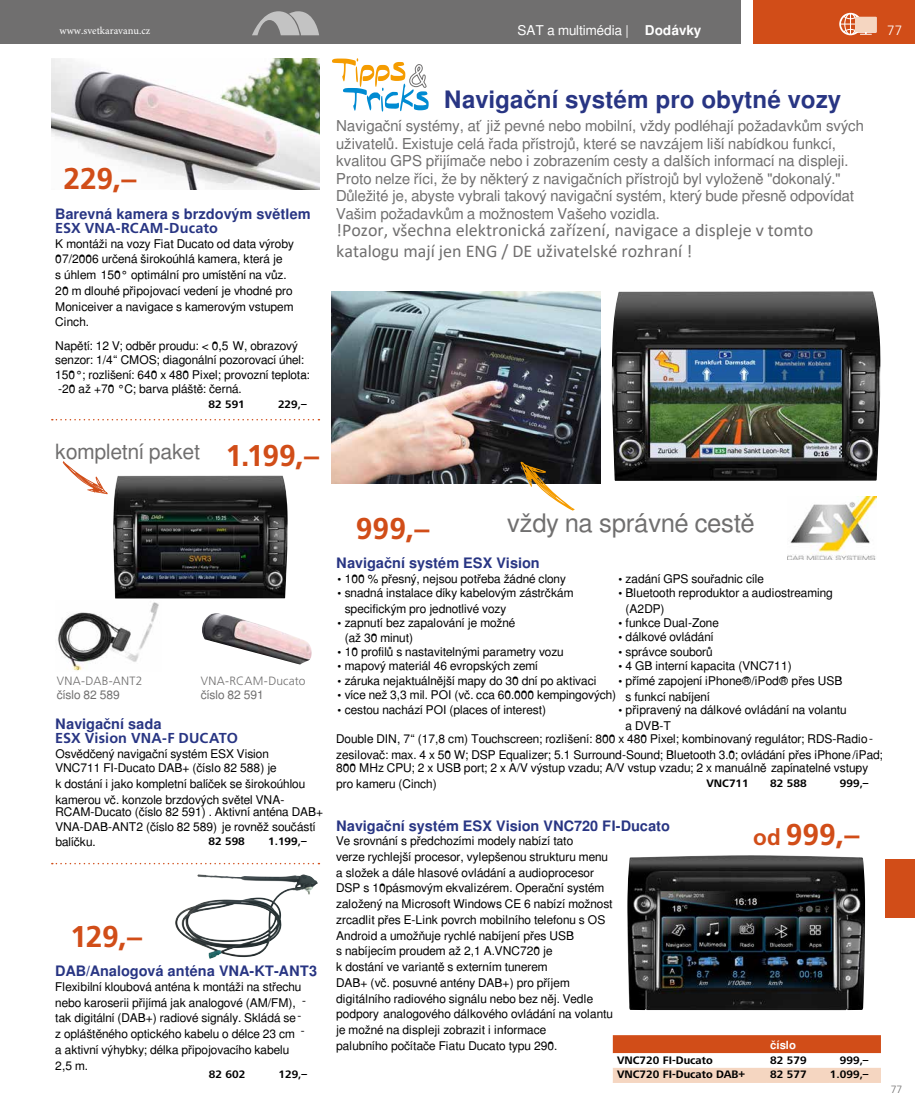
<style>
.page{position:relative;width:915px;height:1106px;background:#fff}
.page>*{position:absolute;margin:0;border:0;box-sizing:border-box;transform-origin:0 0}
.t1{font:700 30px "Frutiger";color:#d14d18}
.t2{font:25.5px "Free Sans";letter-spacing:.005em;color:#706f6f}
.t3{font:700 24px "Free Sans";letter-spacing:.005em;color:#283583}
.t4{font:21px "Free Sans";letter-spacing:.005em;color:#706f6f}
.t5{font:18px/21px "Calibri";color:#706f6f}
.t6{font:15px/17.4px "Free Sans";letter-spacing:.01em;color:#706f6f}
.t7{font:700 14.4px "Free Sans";letter-spacing:.005em;color:#283583}
.t8{font:700 14.4px "Frutiger";letter-spacing:.005em;color:#283583}
.t9{font:13.5px "Free Sans";letter-spacing:.005em;color:#fff}
.t10{font:300 13.5px "Frutiger";color:#fff}
.t11{font:12px/15.8px "Free Sans";letter-spacing:.005em;color:#000}
.t12{font:300 12px "Frutiger";letter-spacing:.02em;color:#706f6f}
.t13{font:12px "Free Sans";letter-spacing:.005em;color:#706f6f}
.t14{font:12px/14.5px "Frutiger Next Pro";color:#000}
.t15{font:700 11.25px "Frutiger Next Pro";color:#000}
.t16{font:700 11.25px "Free Sans";letter-spacing:.005em;color:#fff}
.t17{font:10.5px "Minion Pro";color:#fff}
.t18{font:300 10.5px "Frutiger";color:#706f6f}
.s1{font-weight:700}
.s2{font-family:"Frutiger Next Pro"}
.s3{font-size:22.5px}
</style>
<div class="page">
<div style="left:885px;top:859px;width:29px;height:59px;background:#d14d18"></div>
<img style="left:611px;top:291px;width:269px;height:190px">
<img style="left:627px;top:855px;width:237px;height:155px">
<img style="left:331px;top:291px;width:269px;height:192px">
<img style="left:787px;top:497px;width:89px;height:62px">
<img style="left:51px;top:58px;width:268px;height:131px">
<img style="left:57px;top:602px;width:102px;height:69px">
<img style="left:113px;top:475px;width:174px;height:123px">
<img style="left:202px;top:613px;width:110px;height:51px">
<svg style="left:520px;top:462px;width:54px;height:48px"></svg>
<svg style="left:63px;top:461px;width:45px;height:33px"></svg>
<svg style="left:52px;top:419px;width:267px;height:1px"></svg>
<svg style="left:52px;top:862px;width:267px;height:2px"></svg>
<svg style="left:332px;top:58px;width:96px;height:54px"></svg>
<svg style="left:612px;top:1035px;width:268px;height:47px"></svg>
<hr style="left:612px;top:1082px;width:153px;height:1px;background:#f5d6c1">
<hr style="left:765px;top:1082px;width:64px;height:1px;background:#f5d6c1">
<hr style="left:829px;top:1082px;width:51px;height:1px;background:#f5d6c1">
<img style="left:175px;top:874px;width:138px;height:85px">
<div style="left:0;top:0;width:740px;height:44px;background:#706f6f"></div>
<svg style="left:753px;top:0;width:161px;height:44px"></svg>
<p class="t9" style="left:517px;top:23px;width:185px">SAT a multimédia | <span class="s1">Dodávky</span></p>
<p class="t17" style="left:60px;top:24px;width:92px">www.svetkaravanu.cz</p>
<p class="t10" style="left:886px;top:23px;width:17px">77</p>
<h1 class="t1" style="left:63px;top:161px;width:75px">229,–</h1>
<p class="t7" style="left:55px;top:206px;width:257px">Barevná kamera s brzdovým světlem</p>
<p class="t8" style="left:55px;top:220px;width:164px">ESX VNA-RCAM-Ducato</p>
<p class="t11" style="left:55px;top:236px;width:240px">K montáži na vozy Fiat Ducato od data výroby 07/2006 určená širokoúhlá kamera, která je<br>s úhlem 150° optimální pro umístění na vůz.<br>20 m dlouhé připojovací vedení je vhodné pro Moniceiver a navigace s kamerovým vstupem Cinch.</p>
<p class="t11" style="left:55px;top:338px;width:256px;line-height:14.5px">Napětí: 12 V; odběr proudu: &lt; 0,5 W, obrazový senzor: 1/4“ CMOS; diagonální pozorovací úhel:<br>150°; rozlišení: 640 x 480 Pixel; provozní teplota:<span class="s2">- </span>-20 až +70 °C; barva pláště: černá.</p>
<p class="t15" style="left:208px;top:398px;width:38px">82 591</p>
<p class="t15" style="left:278px;top:398px;width:30px">229,–</p>
<h3 class="t4" style="left:55px;top:440px;width:146px">kompletní paket</h3>
<h1 class="t1" style="left:225px;top:438px;width:95px">1.199,–</h1>
<h3 class="t3" style="left:443px;top:87px;width:398px">Navigační systém pro obytné vozy</h3>
<p class="t6" style="left:336px;top:117px;width:529px">Navigační systémy, ať již pevné nebo mobilní, vždy podléhají požadavkům svých uživatelů. Existuje celá řada přístrojů, které se navzájem liší nabídkou funkcí, kvalitou GPS přijímače nebo i zobrazením cesty a dalších informací na displeji.<br>Proto nelze říci, že by některý z navigačních přístrojů byl vyloženě "dokonalý." Důležité je, abyste vybrali takový navigační systém, který bude přesně odpovídat Vašim požadavkům a možnostem Vašeho vozidla.</p>
<h3 class="t5" style="left:336px;top:219px;width:478px">!Pozor, všechna elektronická zařízení, navigace a displeje v tomto katalogu mají jen ENG / DE uživatelské rozhraní !</h3>
<p class="t12" style="left:57px;top:674px;width:87px">VNA-DAB-ANT2</p>
<p class="t13" style="left:57px;top:688px;width:64px">číslo 82 589</p>
<p class="t12" style="left:201px;top:674px;width:106px">VNA-RCAM-Ducato</p>
<p class="t13" style="left:201px;top:688px;width:64px">číslo 82 591</p>
<p class="t7" style="left:55px;top:715px;width:108px">Navigační sada</p>
<p class="t8" style="left:55px;top:729px;width:184px">ESX Vision VNA-F DUCATO</p>
<p class="t11" style="left:55px;top:746px;width:223px;line-height:14.5px">Osvědčený navigační systém ESX Vision<br>VNC711 FI-Ducato DAB+ (číslo 82 588) je</p>
<p class="t11" style="left:55px;top:776px;width:251px">k dostání i jako kompletní balíček se širokoúhlou kamerou vč. konzole brzdových světel VNA-</p>
<p class="t11" style="left:55px;top:804px;width:269px;line-height:14.5px">RCAM-Ducato (číslo 82 591) . Aktivní anténa DAB+<br>VNA-DAB-ANT2 (číslo 82 589) je rovněž součástí</p>
<p class="t11" style="left:55px;top:834px;width:42px">balíčku.</p>
<p class="t15" style="left:208px;top:835px;width:38px">82 598</p>
<p class="t15" style="left:268px;top:835px;width:40px">1.199,–</p>
<h1 class="t1" style="left:70px;top:919px;width:73px">129,–</h1>
<p class="t7" style="left:55px;top:963px;width:263px">DAB/Analogová anténa VNA-KT-ANT3</p>
<p class="t11" style="left:55px;top:978px;width:247px">Flexibilní kloubová anténa k montáži na střechu nebo karoserii přijímá jak analogové (AM/FM), tak digitální (DAB+) radiové signály. Skládá se z opláštěného optického kabelu o délce 23 cm a aktivní výhybky; délka připojovacího kabelu 2,5 m.</p>
<p class="t14" style="left:302px;top:994px;width:5px">-</p>
<p class="t14" style="left:297px;top:1008px;width:9px">- -</p>
<p class="t15" style="left:209px;top:1068px;width:38px">82 602</p>
<p class="t15" style="left:278px;top:1068px;width:30px">129,–</p>
<h1 class="t1" style="left:356px;top:511px;width:75px">999,–</h1>
<h2 class="t2" style="left:507px;top:509px;width:248px">vždy na správné cestě</h2>
<p class="t7" style="left:336px;top:555px;width:205px">Navigační systém ESX Vision</p>
<p class="t11" style="left:336px;top:571px;width:231px"><span class="s2">•</span> 100 % přesný, nejsou potřeba žádné clony</p>
<p class="t11" style="left:344px;top:585px;width:230px;text-indent:-9px"><span class="s2">•</span> snadná instalace díky kabelovým zástrčkám specifickým pro jednotlivé vozy</p>
<p class="t11" style="left:344px;top:614px;width:172px;text-indent:-9px"><span class="s2">•</span> zapnutí bez zapalování je možné (až 30 minut)</p>
<p class="t11" style="left:336px;top:643px;width:229px"><span class="s2">•</span> 10 profilů s nastavitelnými parametry vozu</p>
<p class="t11" style="left:336px;top:658px;width:203px"><span class="s2">•</span> mapový materiál 46 evropských zemí</p>
<p class="t11" style="left:336px;top:672px;width:262px"><span class="s2">•</span> záruka nejaktuálnější mapy do 30 dní po aktivaci</p>
<p class="t11" style="left:336px;top:687px;width:281px"><span class="s2">•</span> více než 3,3 mil. POI (vč. cca 60.000 kempingových)</p>
<p class="t11" style="left:336px;top:702px;width:211px"><span class="s2">•</span> cestou nachází POI (places of interest)</p>
<p class="t11" style="left:617px;top:571px;width:148px"><span class="s2">•</span> zadání GPS souřadnic cíle</p>
<p class="t11" style="left:625px;top:585px;width:209px;text-indent:-9px"><span class="s2">•</span> Bluetooth reproduktor a audiostreaming (A2DP)</p>
<p class="t11" style="left:617px;top:614px;width:103px"><span class="s2">•</span> funkce Dual-Zone</p>
<p class="t11" style="left:617px;top:629px;width:98px"><span class="s2">•</span> dálkové ovládání</p>
<p class="t11" style="left:617px;top:643px;width:97px"><span class="s2">•</span> správce souborů</p>
<p class="t11" style="left:617px;top:658px;width:176px"><span class="s2">•</span> 4 GB interní kapacita (VNC711)</p>
<p class="t11" style="left:625px;top:673px;width:218px;text-indent:-9px"><span class="s2">•</span> přímé zapojení iPhone®/iPod® přes USB s funkcí nabíjení</p>
<p class="t11" style="left:625px;top:702px;width:222px;text-indent:-9px"><span class="s2">•</span> připravený na dálkové ovládání na volantu a DVB-T</p>
<p class="t11" style="left:336px;top:731px;width:548px">Double DIN, 7“ (17,8 cm) Touchscreen; rozlišení: 800 x 480 Pixel; kombinovaný regulátor; RDS-Radio&shy;zesilovač: max. 4 x 50 W; DSP Equalizer; 5.1 Surround-Sound; Bluetooth 3.0; ovládání přes iPhone /iPad;</p>
<p class="t11" style="left:336px;top:760px;width:533px">800 MHz CPU; 2 x USB port; 2 x A/V výstup vzadu; A/V vstup vzadu; 2 x manuálně zapínatelné vstupy pro kameru (Cinch)</p>
<p class="t14" style="left:855px;top:761px;width:5px">-</p>
<p class="t15" style="left:706px;top:776px;width:44px">VNC711</p>
<p class="t15" style="left:770px;top:776px;width:38px">82 588</p>
<p class="t15" style="left:839px;top:776px;width:30px">999,–</p>
<p class="t7" style="left:336px;top:817px;width:335px">Navigační systém ESX Vision VNC720 FI-Ducato</p>
<p class="t11" style="left:336px;top:833px;width:278px">Ve srovnání s předchozími modely nabízí tato<br>verze rychlejší procesor, vylepšenou strukturu menu a složek a dále hlasové ovládání a audioprocesor DSP s 10pásmovým ekvalizérem. Operační systém založený na Microsoft Windows CE 6 nabízí možnost zrcadlit přes E-Link povrch mobilního telefonu s OS Android a umožňuje rychlé nabíjení přes USB<br>s nabíjecím proudem až 2,1 A.VNC720 je<br>k dostání ve variantě s externím tunerem<br>DAB+ (vč. posuvné antény DAB+) pro příjem digitálního radiového signálu nebo bez něj. Vedle podpory analogového dálkového ovládání na volantu je možné na displeji zobrazit i informace<br>palubního počítače Fiatu Ducato typu 290.</p>
<h1 class="t1" style="left:753px;top:817px;width:107px"><span class="s3">od</span> 999,–</h1>
<p class="t16" style="left:770px;top:1039px;width:27px">číslo</p>
<p class="t15" style="left:617px;top:1053px;width:97px">VNC720 FI-Ducato</p>
<p class="t15" style="left:770px;top:1053px;width:38px">82 579</p>
<p class="t15" style="left:839px;top:1053px;width:30px">999,–</p>
<p class="t15" style="left:617px;top:1068px;width:130px">VNC720 FI-Ducato DAB+</p>
<p class="t15" style="left:770px;top:1068px;width:38px">82 577</p>
<p class="t15" style="left:829px;top:1068px;width:40px">1.099,–</p>
<p class="t18" style="left:890px;top:1083px;width:13px">77</p>
</div>
